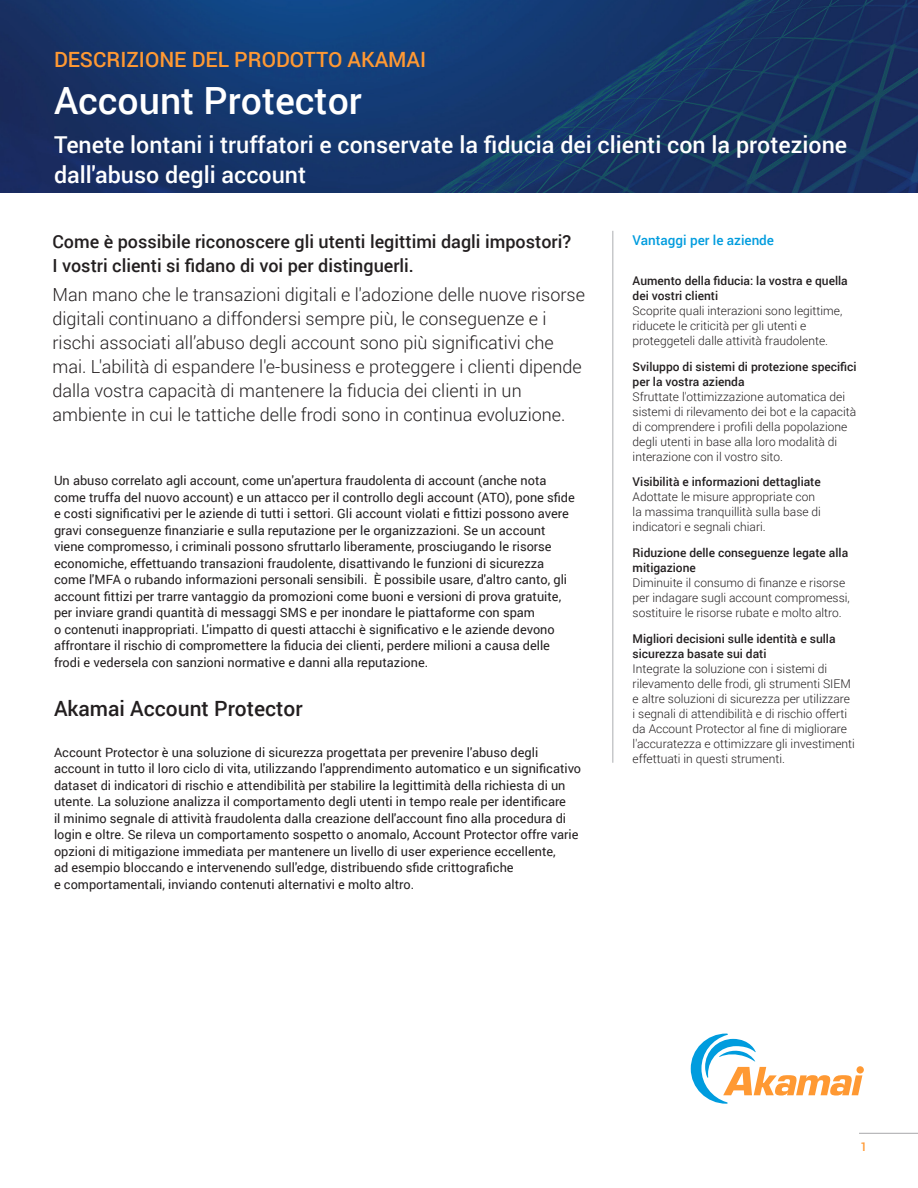
<style>
.page{position:relative;width:918px;height:1188px;background:#fff}
.page>*{position:absolute;margin:0;border:0;box-sizing:border-box;transform-origin:0 0}
.H1_Title{font:500 37.5px "Roboto";color:#fff}
.H1_Title-2{font:500 23.25px/30px "Roboto";color:#fff}
.Preheader{font:500 21px "Roboto";color:#f93}
.H2_Title{font:500 21px "Roboto";color:#231f20}
.Opening_Paragraph{font:300 18px/24px "Roboto";color:#231f20}
.Opening_Paragraph-2{font:500 18px/24px "Roboto";color:#231f20}
.Sidebar_-_Benefits_Title_Blue{font:500 13.5px "Roboto";color:#009cde}
.H2_Title-2{font:12.75px/16.5px "Roboto";color:#231f20}
.Sidebar_-_Benefits_Body{font:300 12px/15px "Roboto";color:#231f20}
.t1{font:500 12px "Roboto";color:#f93}
.s1{font-weight:500}
</style>
<div class="page">
<img style="left:0;top:0;width:918px;height:192px">
<svg style="left:691px;top:1034px;width:171px;height:70px"></svg>
<hr style="left:859px;top:1133px;width:59px;height:1px;background:#a8a8aa">
<hr style="left:612px;top:231px;width:2px;height:532px;background:#c7c8ca">
<p class="Preheader" style="left:54px;top:44px;width:374px">DESCRIZIONE DEL PRODOTTO AKAMAI</p>
<p class="H1_Title" style="left:54px;top:74px;width:309px">Account Protector</p>
<p class="H1_Title-2" style="left:54px;top:128px;width:795px">Tenete lontani i truffatori e conservate la fiducia dei clienti con la protezione dall'abuso degli account</p>
<p class="Opening_Paragraph-2" style="left:52px;top:229px;width:520px">Come è possibile riconoscere gli utenti legittimi dagli impostori?<br>I vostri clienti si fidano di voi per distinguerli.</p>
<p class="Opening_Paragraph" style="left:52px;top:282px;width:534px">Man mano che le transazioni digitali e l'adozione delle nuove risorse digitali continuano a diffondersi sempre più, le conseguenze e i rischi associati all’abuso degli account sono più significativi che mai. L'abilità di espandere l'e-business e proteggere i clienti dipende dalla vostra capacità di mantenere la fiducia dei clienti in un ambiente in cui le tattiche delle frodi sono in continua evoluzione.</p>
<p class="H2_Title-2" style="left:54px;top:472px;width:522px">Un abuso correlato agli account, come un'apertura fraudolenta di account (anche nota come truffa del nuovo account) e un attacco per il controllo degli account (ATO), pone sfide e costi significativi per le aziende di tutti i settori. Gli account violati e fittizi possono avere gravi conseguenze finanziarie e sulla reputazione per le organizzazioni. Se un account viene compromesso, i criminali possono sfruttarlo liberamente, prosciugando le risorse economiche, effettuando transazioni fraudolente, disattivando le funzioni di sicurezza come l'MFA o rubando informazioni personali sensibili. È possibile usare, d'altro canto, gli account fittizi per trarre vantaggio da promozioni come buoni e versioni di prova gratuite, per inviare grandi quantità di messaggi SMS e per inondare le piattaforme con spam<br>o contenuti inappropriati. L'impatto di questi attacchi è significativo e le aziende devono affrontare il rischio di compromettere la fiducia dei clienti, perdere milioni a causa delle frodi e vedersela con sanzioni normative e danni alla reputazione.</p>
<p class="H2_Title" style="left:54px;top:694px;width:250px">Akamai Account Protector</p>
<p class="H2_Title-2" style="left:54px;top:744px;width:529px">Account Protector è una soluzione di sicurezza progettata per prevenire l'abuso degli account in tutto il loro ciclo di vita, utilizzando l'apprendimento automatico e un significativo dataset di indicatori di rischio e attendibilità per stabilire la legittimità della richiesta di un utente. La soluzione analizza il comportamento degli utenti in tempo reale per identificare<br>il minimo segnale di attività fraudolenta dalla creazione dell'account fino alla procedura di login e oltre. Se rileva un comportamento sospetto o anomalo, Account Protector offre varie opzioni di mitigazione immediata per mantenere un livello di user experience eccellente,<br>ad esempio bloccando e intervenendo sull'edge, distribuendo sfide crittografiche<br>e comportamentali, inviando contenuti alternativi e molto altro.</p>
<p class="Sidebar_-_Benefits_Title_Blue" style="left:633px;top:231px;width:143px">Vantaggi per le aziende</p>
<p class="Sidebar_-_Benefits_Body" style="left:633px;top:273px;width:217px"><span class="s1">Aumento della fiducia: la vostra e quella dei vostri clienti<br></span>Scoprite quali interazioni sono legittime, riducete le criticità per gli utenti e proteggeteli dalle attività fraudolente.</p>
<p class="Sidebar_-_Benefits_Body" style="left:633px;top:358px;width:225px"><span class="s1">Sviluppo di sistemi di protezione specifici per la vostra azienda<br></span>Sfruttate l'ottimizzazione automatica dei sistemi di rilevamento dei bot e la capacità di comprendere i profili della popolazione degli utenti in base alla loro modalità di interazione con il vostro sito.</p>
<p class="Sidebar_-_Benefits_Body" style="left:633px;top:474px;width:190px"><span class="s1">Visibilità e informazioni dettagliate </span>Adottate le misure appropriate con la massima tranquillità sulla base di indicatori e segnali chiari.</p>
<p class="Sidebar_-_Benefits_Body" style="left:633px;top:545px;width:219px"><span class="s1">Riduzione delle conseguenze legate alla mitigazione<br></span>Diminuite il consumo di finanze e risorse per indagare sugli account compromessi, sostituire le risorse rubate e molto altro.</p>
<p class="Sidebar_-_Benefits_Body" style="left:633px;top:631px;width:224px"><span class="s1">Migliori decisioni sulle identità e sulla sicurezza basate sui dati<br></span>Integrate la soluzione con i sistemi di rilevamento delle frodi, gli strumenti SIEM e altre soluzioni di sicurezza per utilizzare i segnali di attendibilità e di rischio offerti da Account Protector al fine di migliorare l'accuratezza e ottimizzare gli investimenti effettuati in questi strumenti.</p>
<p class="t1" style="left:860px;top:1138px;width:8px">1</p>
</div>
